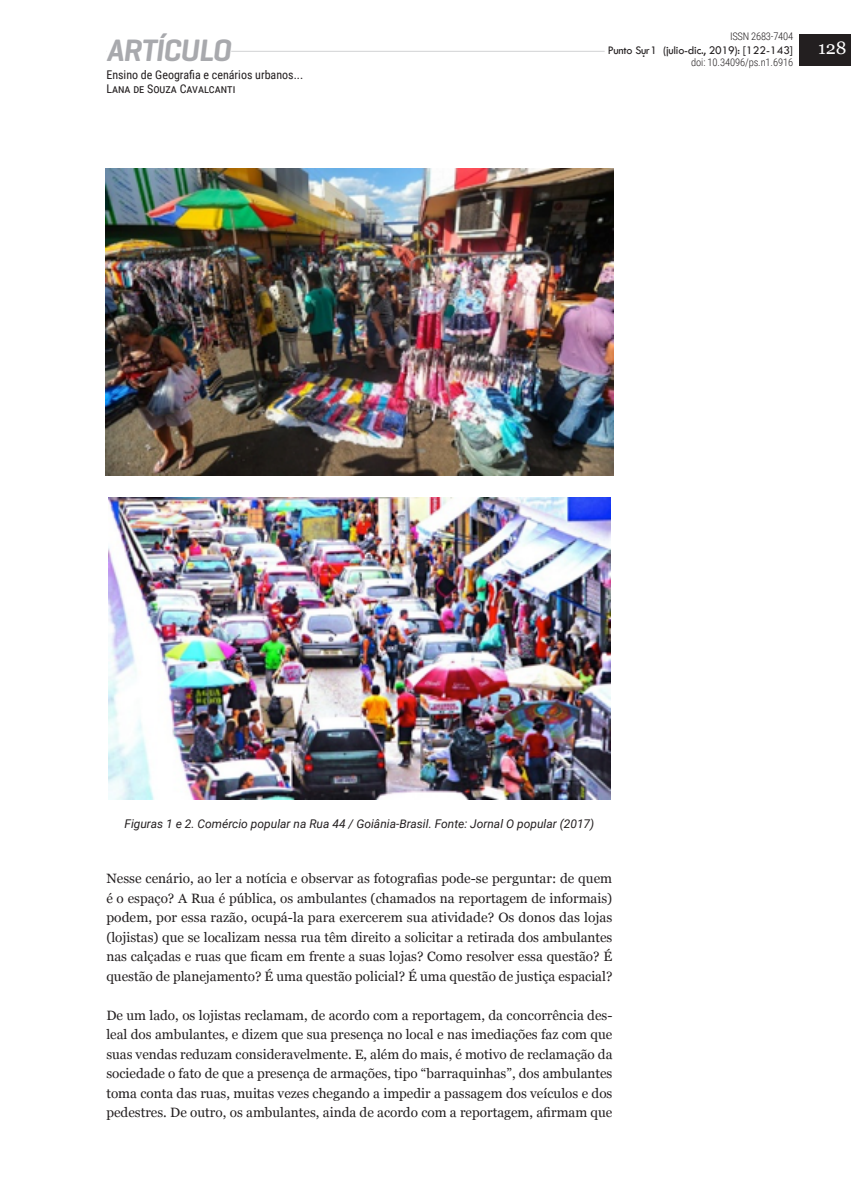
<style>
.page{position:relative;width:851px;height:1191px;background:#fff}
.page>*{position:absolute;margin:0;border:0;box-sizing:border-box;transform-origin:0 0}
.t1{font:italic 600 31.5px "Geogrotesque";letter-spacing:-.03em;color:#a8a9ad}
.t2{font:18px "Georgia";color:#fff}
.art-texto-principal{font:13.5px/19.5px "Georgia";color:#231f20;text-align:justify}
.imagen-epigrafe{font:italic 12px "Roboto";color:#231f20}
.t3{font:12px/14.4px "Roboto Condensed";color:#231f20}
.t4{font:12px "Tw Cen";letter-spacing:-.02em;color:#231f20}
.t5{font:300 10.5px "Roboto Condensed";letter-spacing:-.01em;color:#231f20}
</style>
<div class="page">
<hr style="left:106px;top:51px;width:546px;height:1px;background:#d1d2d4">
<div style="left:799px;top:35px;width:51px;height:31px;background:#231f20"></div>
<div style="left:604px;top:43px;width:38px;height:15px;background:#fff"></div>
<hr style="left:642px;top:46px;width:3px;height:15px;background:#fff">
<div style="left:645px;top:43px;width:148px;height:15px;background:#fff"></div>
<div style="left:106px;top:35px;width:125px;height:26px;background:#fff"></div>
<img style="left:106px;top:168px;width:507px;height:308px">
<img style="left:108px;top:497px;width:502px;height:302px">
<h1 class="t1" style="left:106px;top:31px;width:126px">ARTÍCULO</h1>
<p class="t3" style="left:106px;top:67px;width:198px">Ensino de Geografia e cenários urbanos...<br>Lana de Souza Cavalcanti</p>
<p class="t5" style="left:730px;top:29px;width:65px">ISSN 2683-7404</p>
<p class="t4" style="left:607px;top:43px;width:187px">Punto Su.r1 (julio-dic., 2019): [122-143]</p>
<p class="t5" style="left:691px;top:55px;width:103px">doi: 10.34096/ps.n1.6916</p>
<h2 class="t2" style="left:818px;top:35px;width:30px">128</h2>
<p class="imagen-epigrafe" style="left:124px;top:815px;width:471px">Figuras 1 e 2. Comércio popular na Rua 44 / Goiânia-Brasil. Fonte: Jornal O popular (2017)</p>
<p class="art-texto-principal" style="left:106px;top:868px;width:507px">Nesse cenário, ao ler a notícia e observar as fotografias pode-se perguntar: de quem é o espaço? A Rua é pública, os ambulantes (chamados na reportagem de informais) podem, por essa razão, ocupá-la para exercerem sua atividade? Os donos das lojas (lojistas) que se localizam nessa rua têm direito a solicitar a retirada dos ambulantes nas calçadas e ruas que ficam em frente a suas lojas? Como resolver essa questão? É questão de planejamento? É uma questão policial? É uma questão de justiça espacial?</p>
<p class="art-texto-principal" style="left:106px;top:1005px;width:507px">De um lado, os lojistas reclamam, de acordo com a reportagem, da concorrência des&shy;leal dos ambulantes, e dizem que sua presença no local e nas imediações faz com que suas vendas reduzam consideravelmente. E, além do mais, é motivo de reclamação da sociedade o fato de que a presença de armações, tipo “barraquinhas”, dos ambulantes toma conta das ruas, muitas vezes chegando a impedir a passagem dos veículos e dos pedestres. De outro, os ambulantes, ainda de acordo com a reportagem, afirmam que</p>
</div>
